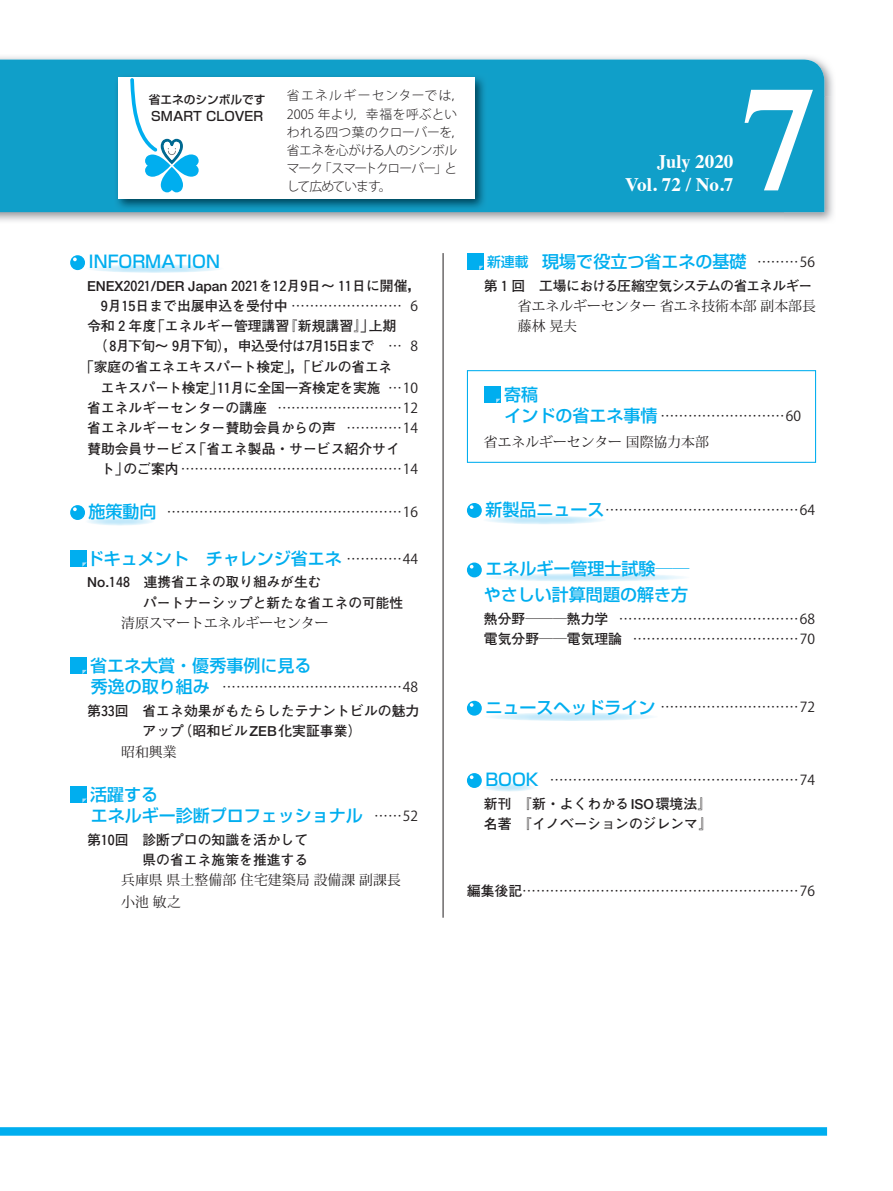
<style>
.page{position:relative;width:893px;height:1191px;background:#fff}
.page>*{position:absolute;margin:0;border:0;box-sizing:border-box;transform-origin:0 0}
.t1{font:700 148.8px "Times";color:#fff}
.t2{font:700 19.2px/23.4px "Times";color:#fff;text-align:right;scale:.95 1}
.t3{font:500 16.95px/21.3px "Shin Go Pro";color:#00aeef}
.t4{font:700 13.8px/20.2px "Futo Go B101";color:#231f20}
.t5{font:13.8px/20.2px "Koz Go Pro";color:#231f20}
.t6{font:13.8px/21.8px "Koz Min Pro";color:#231f20}
.t7{font:700 13.8px "Futo Go B101";letter-spacing:-.05em;color:#231f20}
.t8{font:700 13.8px "Futo Go B101";letter-spacing:-.055em;color:#231f20}
.t9{font:300 12.75px/18.1px "Koz Go Pro";letter-spacing:-.025em;color:#231f20}
.t10{font:500 12.75px "Shin Go Pro";color:#231f20}
.t11{font:500 11.7px "Shin Go Pro";color:#231f20}
.s1{font-family:"Futogo Num";font-weight:400}
.s2{font-family:"Koz Go Pro";font-weight:400}
.s3{font-family:"Futo Go B101";font-weight:700}
.s4{font-family:"Shin Go Pro";font-weight:500;font-size:16.95px;color:#00aeef}
.s5{font-family:"Koz Go Pro";font-weight:400;font-size:13.8px;color:#231f20}
.s6{font-size:13.8px}
</style>
<div class="page">
<img style="left:0;top:56px;width:834px;height:40px">
<img style="left:783px;top:96px;width:50px;height:125px">
<div style="left:0;top:60px;width:824px;height:152px;background:#109fc9"></div>
<div style="left:70px;top:255px;width:15px;height:15px;background:#00aeef;border-radius:50%"></div>
<svg style="left:73px;top:257px;width:4px;height:4px"></svg>
<div style="left:70px;top:505px;width:15px;height:15px;background:#00aeef;border-radius:50%"></div>
<svg style="left:73px;top:507px;width:4px;height:4px"></svg>
<div style="left:70px;top:550px;width:17px;height:17px;background:#00aeef"></div>
<svg style="left:82px;top:562px;width:5px;height:5px"></svg>
<div style="left:70px;top:657px;width:17px;height:17px;background:#00aeef"></div>
<svg style="left:82px;top:670px;width:5px;height:4px"></svg>
<div style="left:70px;top:786px;width:17px;height:17px;background:#00aeef"></div>
<svg style="left:82px;top:798px;width:5px;height:5px"></svg>
<hr style="left:443px;top:253px;width:1px;height:664px;background:#231f20">
<div style="left:467px;top:254px;width:16px;height:16px;background:#00aeef"></div>
<div style="left:484px;top:386px;width:16px;height:17px;background:#00aeef"></div>
<div style="left:467px;top:503px;width:15px;height:15px;background:#00aeef;border-radius:50%"></div>
<svg style="left:470px;top:505px;width:3px;height:4px"></svg>
<svg style="left:467px;top:562px;width:15px;height:15px"></svg>
<div style="left:467px;top:701px;width:15px;height:14px;background:#00aeef;border-radius:50%"></div>
<svg style="left:470px;top:703px;width:3px;height:4px"></svg>
<div style="left:467px;top:773px;width:15px;height:15px;background:#00aeef;border-radius:50%"></div>
<svg style="left:470px;top:775px;width:3px;height:4px"></svg>
<img style="left:114px;top:74px;width:374px;height:137px">
<div style="left:118px;top:78px;width:357px;height:121px;background:#fff"></div>
<svg style="left:130px;top:78px;width:69px;height:114px"></svg>
<div style="left:0;top:1127px;width:827px;height:8px;background:#00aeef"></div>
<div style="left:467px;top:370px;width:349px;height:93px;border:1px solid #00aeef"></div>
<p class="t11" style="left:149px;top:90px;width:118px">省エネのシンボルです</p>
<p class="t10" style="left:151px;top:105px;width:113px">SMART CLOVER</p>
<p class="t9" style="left:287px;top:87px;width:179px">省エネルギーセンターでは，<br>2005 年より，幸福を呼ぶといわれる四つ葉のクローバーを，省エネを心がける人のシンボルマーク「スマートクローバー」として広めています。</p>
<h2 class="t2" style="left:625px;top:148px;width:115px">July 2020<br>Vol. 72 / No.7</h2>
<h1 class="t1" style="left:742px;top:-2px;width:76px">7</h1>
<p class="t3" style="left:89px;top:249px;width:133px">INFORMATION</p>
<p class="t4" style="left:87px;top:275px;width:336px">ENEX<span class="s1">2021</span>/DER Japan <span class="s1">2021</span>を<span class="s1">12</span>月<span class="s1">9</span>日～ <span class="s1">11</span>日に開催，</p>
<p class="t4" style="left:101px;top:296px;width:319px"><span class="s1">9</span>月<span class="s1">15</span>日まで出展申込を受付中 <span class="s2">…………………… 6</span></p>
<p class="t4" style="left:87px;top:316px;width:311px">令和２年度「エネルギー管理講習『新規講習』」上期</p>
<p class="t7" style="left:94px;top:338px;width:326px">（ <span class="s1">8</span>月下旬～ <span class="s1">9</span>月下旬），申込受付は<span class="s1">7</span>月<span class="s1">15</span>日まで <span class="s2">… 8</span></p>
<p class="t4" style="left:80px;top:356px;width:314px">「家庭の省エネエキスパート検定」，「ビルの省エネ</p>
<p class="t4" style="left:87px;top:378px;width:332px;text-align:justify;text-indent:14px">エキスパート検定」<span class="s1">11</span>月に全国一斉検定を実施 <span class="s2">…10</span>省エネルギーセンターの講座 <span class="s2">………………………12</span>省エネルギーセンター賛助会員からの声 <span class="s2">…………14</span>賛助会員サービス「省エネ製品・サービス紹介サイ</p>
<p class="t5" style="left:101px;top:459px;width:319px"><span class="s3">ト」のご案内</span> …………………………………………14</p>
<p class="t5" style="left:89px;top:502px;width:331px"><span class="s4">施策動向</span> ……………………………………………16</p>
<p class="t3" style="left:87px;top:545px;width:333px">ドキュメント　チャレンジ省エネ <span class="s5">…………44</span></p>
<p class="t4" style="left:143px;top:572px;width:261px;text-indent:-56px">No.<span class="s1">148</span> 連携省エネの取り組みが生む<br>パートナーシップと新たな省エネの可能性</p>
<p class="t6" style="left:121px;top:611px;width:209px">清原スマートエネルギーセンター</p>
<p class="t3" style="left:90px;top:653px;width:223px">省エネ大賞・優秀事例に見る</p>
<p class="t5" style="left:91px;top:677px;width:329px"><span class="s4">秀逸の取り組み</span> …………………………………48</p>
<p class="t4" style="left:87px;top:701px;width:334px;text-align:center">第<span class="s1">33</span>回 省エネ効果がもたらしたテナントビルの魅力アップ（昭和ビルZEB化実証事業）</p>
<p class="t6" style="left:121px;top:740px;width:57px">昭和興業</p>
<p class="t3" style="left:90px;top:781px;width:329px">活躍する<br>エネルギー診断プロフェッショナル <span class="s5">……52</span></p>
<p class="t4" style="left:87px;top:829px;width:223px;text-align:right">第<span class="s1">10</span>回 診断プロの知識を活かして県の省エネ施策を推進する</p>
<p class="t6" style="left:121px;top:868px;width:281px">兵庫県 県土整備部 住宅建築局 設備課 副課長小池 敏之</p>
<p class="t3" style="left:487px;top:249px;width:329px"><span class="s6">新連載　</span>現場で役立つ省エネの基礎 <span class="s5">………56</span></p>
<p class="t8" style="left:484px;top:278px;width:330px">第１回 工場における圧縮空気システムの省エネルギー</p>
<p class="t6" style="left:518px;top:295px;width:299px;line-height:20.2px">省エネルギーセンター 省エネ技術本部 副本部長藤林 晃夫</p>
<p class="t3" style="left:504px;top:382px;width:36px">寄稿</p>
<p class="t5" style="left:467px;top:406px;width:349px"><span class="s4">　　インドの省エネ事情</span> ………………………60　</p>
<p class="t6" style="left:484px;top:430px;width:226px">省エネルギーセンター 国際協力本部</p>
<p class="t5" style="left:485px;top:500px;width:331px"><span class="s4">新製品ニュース</span> ……………………………………64</p>
<p class="t3" style="left:467px;top:554px;width:224px;line-height:25.5px;text-align:right">エネルギー管理士試験──　やさしい計算問題の解き方</p>
<p class="t5" style="left:484px;top:609px;width:332px"><span class="s3">熱分野───熱力学</span> …………………………………68<span class="s3">電気分野──電気理論</span> ………………………………70</p>
<p class="t5" style="left:485px;top:697px;width:331px"><span class="s4">ニュースヘッドライン</span> …………………………72</p>
<p class="t5" style="left:485px;top:770px;width:331px"><span class="s4">BOOK</span> ………………………………………………74</p>
<p class="t4" style="left:484px;top:793px;width:230px">新刊『新・よくわかるISO環境法』名著『イノベーションのジレンマ』</p>
<p class="t5" style="left:467px;top:881px;width:350px"><span class="s3">編集後記</span>……………………………………………………76</p>
</div>
